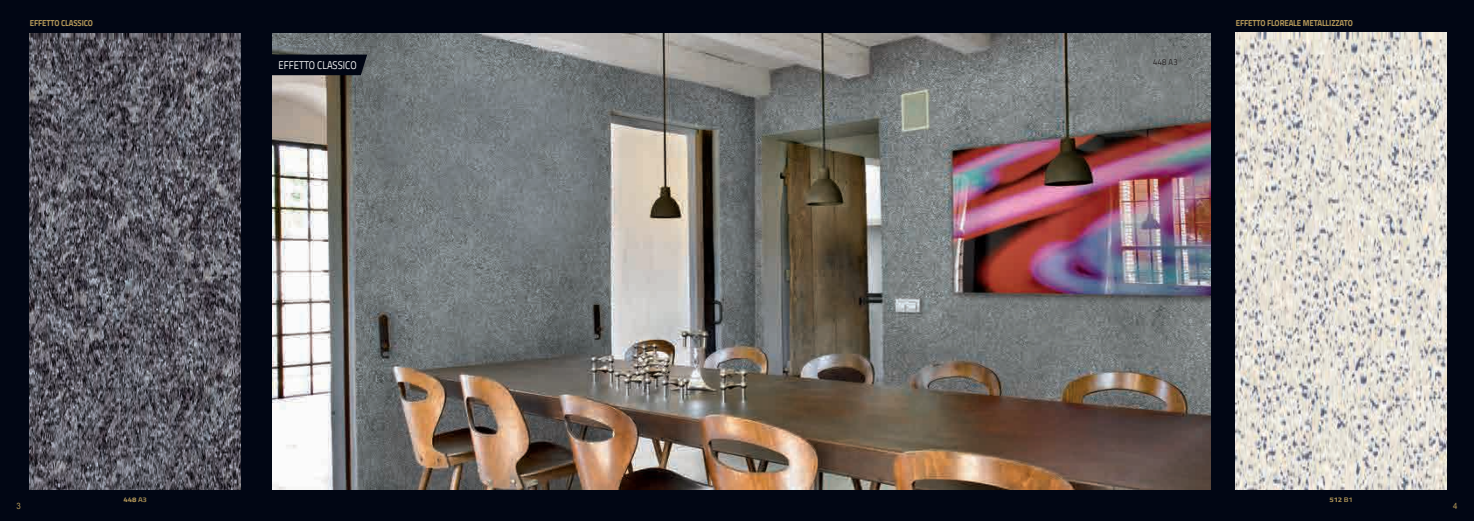
<style>
.page{position:relative;width:1474px;height:521px;background:#fff}
.page>*{position:absolute;margin:0;border:0;box-sizing:border-box;transform-origin:0 0}
.t1{font:11.2px "Titillium";color:#fff;scale:.85 1}
.t2{font:700 8.75px "Titillium";letter-spacing:-.015em;color:#b39758;scale:.9 1}
.t3{font:8.75px "Titillium";color:#231f20;scale:.87 1}
.t4{font:8.75px "Arial";color:#b39758;scale:.9 1}
.t5{font:700 6.74px "Titillium";letter-spacing:-.02em;color:#b39758;scale:1.18 1}
.s1{font-weight:600}
</style>
<div class="page">
<div style="left:0;top:0;width:1473px;height:521px;background:#010614"></div>
<img style="left:273px;top:33px;width:937px;height:457px">
<svg style="left:29px;top:58px;width:1px;height:20px"></svg>
<svg style="left:273px;top:55px;width:94px;height:20px"></svg>
<img style="left:30px;top:33px;width:211px;height:457px">
<img style="left:1235px;top:33px;width:211px;height:456px">
<p class="t2" style="left:30px;top:17px;width:72px">EFFETTO CLASSICO</p>
<p class="t2" style="left:1235px;top:17px;width:132px">EFFETTO FLOREALE METALLIZZATO</p>
<p class="t1" style="left:278px;top:57px;width:93px">EFFETTO CLASSICO</p>
<p class="t3" style="left:1153px;top:55px;width:30px">448 A3</p>
<p class="t5" style="left:123px;top:494px;width:21px">448 <span class="s1">A3</span></p>
<p class="t5" style="left:1329px;top:494px;width:21px">512 <span class="s1">B1</span></p>
<p class="t4" style="left:16px;top:500px;width:6px">3</p>
<p class="t4" style="left:1453px;top:500px;width:6px">4</p>
</div>
